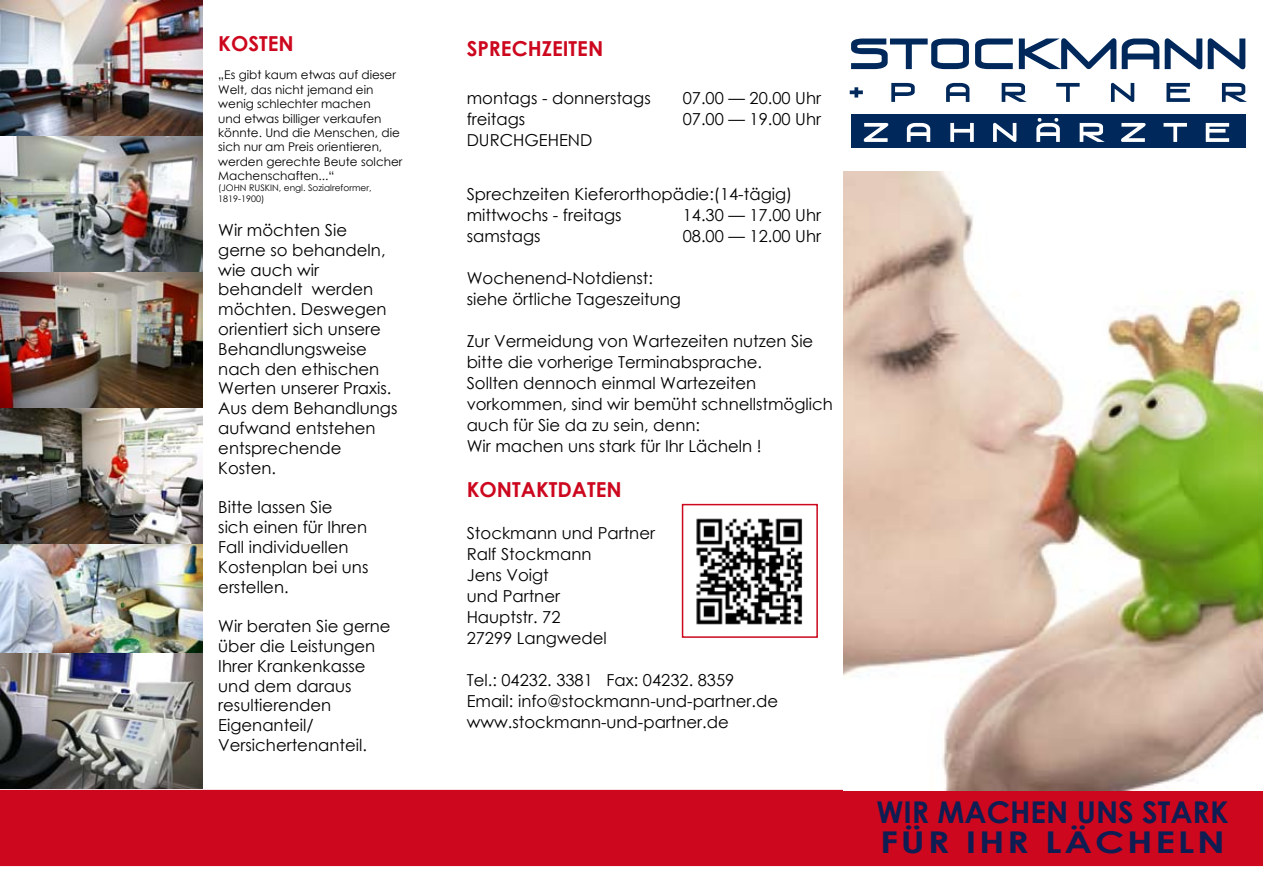
<style>
.page{position:relative;width:1263px;height:893px;background:#fff}
.page>*{position:absolute;margin:0;border:0;box-sizing:border-box;transform-origin:0 0}
.t1{font:700 30px/30px "Century Gothic";color:#0f1d52}
.t2{font:700 20.7px "Century Gothic";color:#cc071e}
.t3{font:16.5px/19.8px "Century Gothic";color:#000}
.t4{font:12px/14.4px "Century Gothic";color:#000}
.t5{font:9px/10.8px "Century Gothic";color:#000}
</style>
<div class="page">
<div style="left:1px;top:791px;width:1261px;height:74px;background:#cc071e"></div>
<div style="left:0;top:790px;width:1263px;height:76px;border:2px solid #cc071e"></div>
<img style="left:696px;top:518px;width:107px;height:107px">
<div style="left:682px;top:504px;width:136px;height:134px;border:2px solid #cc071e"></div>
<img style="left:843px;top:171px;width:420px;height:620px">
<svg style="left:851px;top:39px;width:118px;height:30px"></svg>
<svg style="left:975px;top:39px;width:38px;height:30px"></svg>
<svg style="left:1019px;top:38px;width:97px;height:31px"></svg>
<svg style="left:1122px;top:39px;width:37px;height:30px"></svg>
<svg style="left:1165px;top:38px;width:37px;height:31px"></svg>
<svg style="left:1208px;top:38px;width:37px;height:31px"></svg>
<svg style="left:850px;top:87px;width:13px;height:11px"></svg>
<svg style="left:891px;top:83px;width:24px;height:19px"></svg>
<svg style="left:946px;top:83px;width:23px;height:19px"></svg>
<svg style="left:1002px;top:83px;width:25px;height:19px"></svg>
<svg style="left:1056px;top:83px;width:24px;height:19px"></svg>
<svg style="left:1111px;top:83px;width:23px;height:19px"></svg>
<svg style="left:1166px;top:83px;width:24px;height:19px"></svg>
<svg style="left:1222px;top:83px;width:25px;height:19px"></svg>
<div style="left:851px;top:115px;width:394px;height:33px;background:#00285b"></div>
<svg style="left:864px;top:123px;width:24px;height:19px"></svg>
<svg style="left:907px;top:123px;width:23px;height:19px"></svg>
<svg style="left:950px;top:123px;width:24px;height:19px"></svg>
<svg style="left:993px;top:123px;width:23px;height:19px"></svg>
<svg style="left:1080px;top:123px;width:25px;height:19px"></svg>
<svg style="left:1121px;top:123px;width:24px;height:19px"></svg>
<svg style="left:1163px;top:123px;width:24px;height:19px"></svg>
<svg style="left:1206px;top:123px;width:23px;height:19px"></svg>
<svg style="left:1036px;top:118px;width:24px;height:24px"></svg>
<img style="left:0;top:0;width:203px;height:654px">
<img style="left:0;top:654px;width:203px;height:135px">
<p class="t2" style="left:218px;top:27px;width:77px">KOSTEN</p>
<p class="t4" style="left:218px;top:68px;width:186px">„Es gibt kaum etwas auf dieser<br>Welt, das nicht jemand ein wenig schlechter machen<br>und etwas billiger verkaufen könnte. Und die Menschen, die sich nur am Preis orientieren, werden gerechte Beute solcher<br>Machenschaften...“</p>
<p class="t5" style="left:218px;top:182px;width:155px">(JOHN RUSKIN, engl. Sozialreformer,<br>1819-1900)</p>
<p class="t3" style="left:218px;top:220px;width:181px">Wir möchten Sie gerne so behandeln, wie auch wir behandelt werden möchten. Deswegen orientiert sich unsere<br>Behandlungsweise nach den ethischen<br>Werten unserer Praxis.<br>Aus dem Behandlungs aufwand entstehen entsprechende<br>Kosten.</p>
<p class="t3" style="left:218px;top:497px;width:152px">Bitte lassen Sie<br>sich einen für Ihren<br>Fall individuellen<br>Kostenplan bei uns erstellen.</p>
<p class="t3" style="left:218px;top:616px;width:174px">Wir beraten Sie gerne über die Leistungen<br>Ihrer Krankenkasse und dem daraus resultierenden<br>Eigenanteil/<br>Versichertenanteil.</p>
<p class="t2" style="left:467px;top:33px;width:138px">SPRECHZEITEN</p>
<p class="t3" style="left:467px;top:88px;width:186px">montags - donnerstags</p>
<p class="t3" style="left:683px;top:88px;width:140px">07.00 — 20.00 Uhr</p>
<p class="t3" style="left:467px;top:109px;width:60px">freitags</p>
<p class="t3" style="left:683px;top:109px;width:140px">07.00 — 19.00 Uhr</p>
<p class="t3" style="left:467px;top:130px;width:127px">DURCHGEHEND</p>
<p class="t3" style="left:467px;top:183px;width:327px;line-height:21px">Sprechzeiten Kieferorthopädie:(14-tägig) mittwochs - freitags</p>
<p class="t3" style="left:683px;top:205px;width:140px">14.30 — 17.00 Uhr</p>
<p class="t3" style="left:467px;top:226px;width:75px">samstags</p>
<p class="t3" style="left:683px;top:226px;width:140px">08.00 — 12.00 Uhr</p>
<p class="t3" style="left:467px;top:267px;width:216px;line-height:21px">Wochenend-Notdienst: siehe örtliche Tageszeitung</p>
<p class="t3" style="left:467px;top:330px;width:368px;line-height:21px">Zur Vermeidung von Wartezeiten nutzen Sie bitte die vorherige Terminabsprache.<br>Sollten dennoch einmal Wartezeiten vorkommen, sind wir bemüht schnellstmöglich auch für Sie da zu sein, denn:<br>Wir machen uns stark für Ihr Lächeln !</p>
<p class="t2" style="left:467px;top:474px;width:157px">KONTAKTDATEN</p>
<p class="t3" style="left:467px;top:522px;width:190px;line-height:21px">Stockmann und Partner<br>Ralf Stockmann<br>Jens Voigt<br>und Partner<br>Hauptstr. 72<br>27299 Langwedel</p>
<p class="t3" style="left:467px;top:669px;width:313px;line-height:21px">Tel.: 04232. 3381 Fax: 04232. 8359<br>Email: info@stockmann-und-partner.de www.stockmann-und-partner.de</p>
<h1 class="t1" style="left:876px;top:796px;width:354px">WIR MACHEN UNS STARK<br>FÜR IHR LÄCHELN</h1>
</div>
